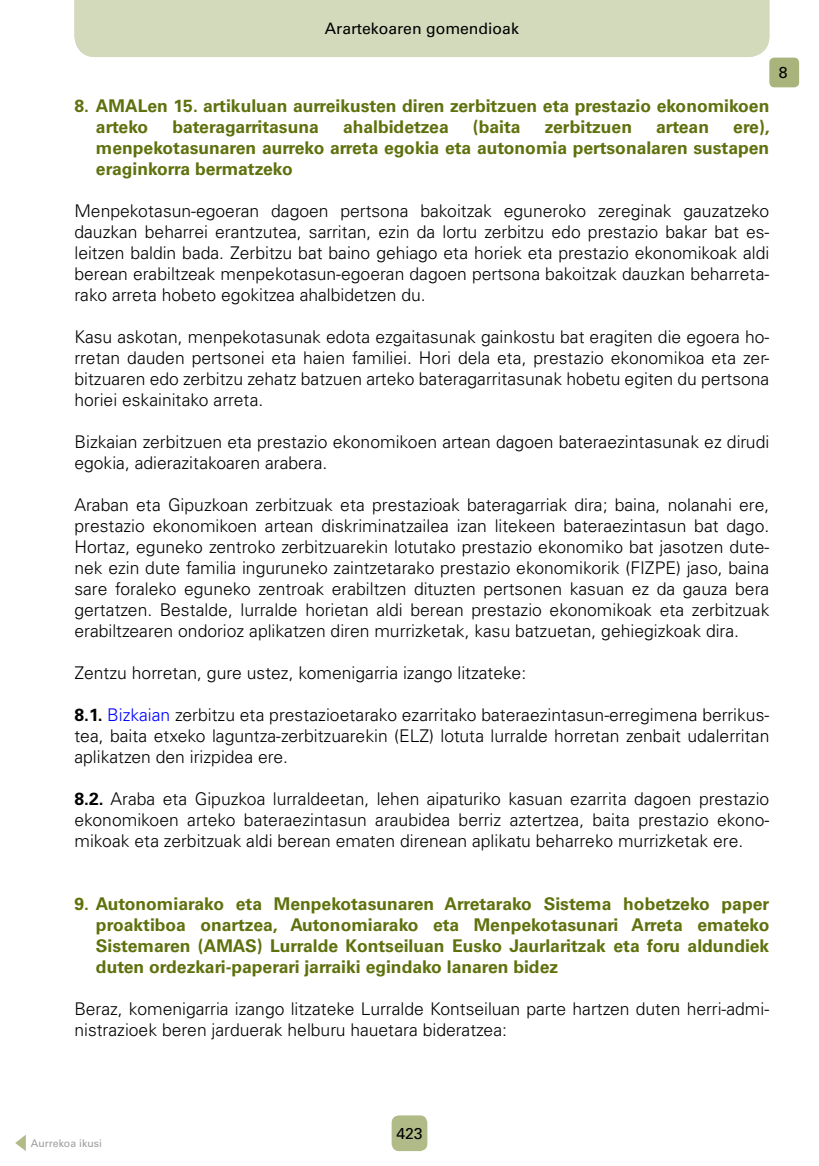
<style>
.page{position:relative;width:819px;height:1166px;background:#fff}
.page>*{position:absolute;margin:0;border:0;box-sizing:border-box;transform-origin:0 0}
.t1{font:300 17.5px/21px "Univers LT Std";color:#000;text-align:justify}
.t2{font:700 17.5px/21px "Univers LT Std";color:#5e710d;text-align:justify}
.t3{font:15.75px "Univers LT Std";color:#000}
.t4{font:10.5px "Univers LT Std";color:#9c9e9f}
.s1{font-weight:700}
.s2{color:#00f}
</style>
<div class="page">
<div style="left:769px;top:58px;width:30px;height:29px;background:#a9b47c;border-radius:5px"></div>
<div style="left:391px;top:1115px;width:36px;height:36px;background:#b1bb88;border-radius:7px"></div>
<div style="left:74px;top:0;width:695px;height:57px;background:#d3d9bb"></div>
<svg style="left:15px;top:1134px;width:11px;height:17px"></svg>
<p class="t3" style="left:399px;top:19px;width:46px">Índice</p>
<p class="t3" style="left:325px;top:19px;width:195px">Arartekoaren gomendioak</p>
<p class="t2" style="left:96px;top:95px;width:675px;text-indent:-22px">8. AMALen 15. artikuluan aurreikusten diren zerbitzuen eta prestazio ekonomikoen arteko</p>
<p class="t2" style="left:96px;top:116px;width:675px;text-indent:637px">ere), menpekotasunaren aurreko arreta egokia eta autonomia pertsonalaren sustapen eraginkorra bermatzeko</p>
<p class="t1" style="left:74px;top:200px;width:696px">Menpekotasun-egoeran dagoen pertsona bakoitzak eguneroko zereginak gauzatzeko dauzkan beharrei erantzutea, sarritan, ezin da lortu zerbitzu edo prestazio bakar bat es&shy;leitzen baldin bada. Zerbitzu bat baino gehiago eta horiek eta prestazio ekonomikoak aldi berean erabiltzeak menpekotasun-egoeran dagoen pertsona bakoitzak dauzkan beharreta&shy;rako arreta hobeto egokitzea ahalbidetzen du.</p>
<p class="t1" style="left:74px;top:326px;width:696px">Kasu askotan, menpekotasunak edota ezgaitasunak gainkostu bat eragiten die egoera ho&shy;rretan dauden pertsonei eta haien familiei. Hori dela eta, prestazio ekonomikoa eta zer&shy;bitzuaren edo zerbitzu zehatz batzuen arteko bateragarritasunak hobetu egiten du pertsona horiei eskainitako arreta.</p>
<p class="t1" style="left:74px;top:431px;width:696px">Bizkaian zerbitzuen eta prestazio ekonomikoen artean dagoen bateraezintasunak ez dirudi egokia, adierazitakoaren arabera.</p>
<p class="t1" style="left:74px;top:494px;width:696px">Araban eta Gipuzkoan zerbitzuak eta prestazioak bateragarriak dira; baina, nolanahi ere, prestazio ekonomikoen artean diskriminatzailea izan litekeen bateraezintasun bat dago.<br>Hortaz, eguneko zentroko zerbitzuarekin lotutako prestazio ekonomiko bat jasotzen dute&shy;nek ezin dute familia inguruneko zaintzetarako prestazio ekonomikorik (FIZPE) jaso, baina sare foraleko eguneko zentroak erabiltzen dituzten pertsonen kasuan ez da gauza bera gertatzen. Bestalde, lurralde horietan aldi berean prestazio ekonomikoak eta zerbitzuak erabiltzearen ondorioz aplikatzen diren murrizketak, kasu batzuetan, gehiegizkoak dira.</p>
<p class="t1" style="left:74px;top:662px;width:453px">Zentzu horretan, gure ustez, komenigarria izango litzateke:</p>
<p class="t1" style="left:74px;top:704px;width:696px"><span class="s1">8.1.</span> <span class="s2">Bizkaian</span> zerbitzu eta prestazioetarako ezarritako bateraezintasun-erregimena berrikus&shy;tea, baita etxeko laguntza-zerbitzuarekin (ELZ) lotuta lurralde horretan zenbait udalerritan aplikatzen den irizpidea ere.</p>
<p class="t1" style="left:74px;top:788px;width:696px"><span class="s1">8.2.</span> Araba eta Gipuzkoa lurraldeetan, lehen aipaturiko kasuan ezarrita dagoen prestazio ekonomikoen arteko bateraezintasun araubidea berriz aztertzea, baita prestazio ekono&shy;mikoak eta zerbitzuak aldi berean ematen direnean aplikatu beharreko murrizketak ere.</p>
<p class="t2" style="left:172px;top:116px;width:148px">bateragarritasuna</p>
<p class="t2" style="left:343px;top:116px;width:107px">ahalbidetzea</p>
<p class="t2" style="left:473px;top:116px;width:49px">(baita</p>
<p class="t2" style="left:545px;top:116px;width:89px">zerbitzuen</p>
<p class="t2" style="left:656px;top:116px;width:54px">artean</p>
<p class="t3" style="left:779px;top:63px;width:10px">8</p>
<p class="t2" style="left:96px;top:893px;width:674px;text-indent:-22px">9. Autonomiarako eta Menpekotasunaren Arretarako Sistema hobetzeko paper proaktiboa onartzea, Autonomiarako eta Menpekotasunari Arreta emateko Sistemaren (AMAS) Lurralde Kontseiluan Eusko Jaurlaritzak eta foru aldundiek duten ordezkari-paperari jarraiki egindako lanaren bidez</p>
<p class="t1" style="left:74px;top:998px;width:696px">Beraz, komenigarria izango litzateke Lurralde Kontseiluan parte hartzen duten herri-admi&shy;nistrazioek beren jarduerak helburu hauetara bideratzea:</p>
<p class="t4" style="left:31px;top:1137px;width:72px">Aurrekoa ikusi</p>
<p class="t3" style="left:396px;top:1124px;width:28px">423</p>
</div>
